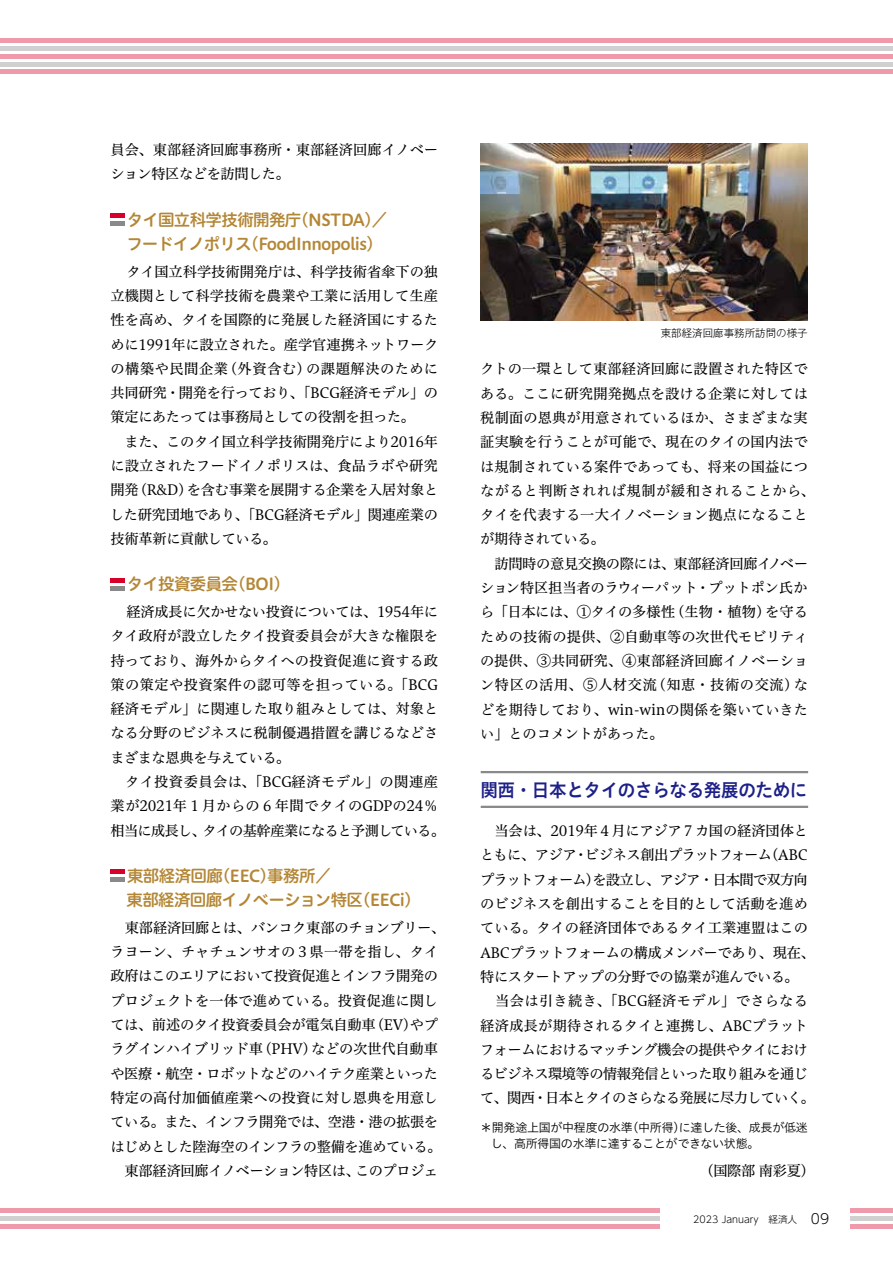
<style>
.page{position:relative;width:893px;height:1263px;background:#fff}
.page>*{position:absolute;margin:0;border:0;box-sizing:border-box;transform-origin:0 0}
.t1{font:18.6px "Hiragino UD Sans Std W6";letter-spacing:-.02em;color:#1d2088;scale:.95 1}
.t2{font:16.5px/24.3px "Hiragino UD Sans R Std W6";letter-spacing:-.045em;color:#b48736}
.t3{font:14.25px/24.3px "Hiragino UD Serif Std W4";letter-spacing:-.01em;color:#000}
.t4{font:12px/16.5px "Hiragino UD Sans Std W3";letter-spacing:-.025em;color:#000}
.t5{font:300 10.5px "Gothic MB101 Pro";color:#000}
.t6{font:300 9.6px "UD Shin Go Pro";color:#000}
.s1{font-size:13.8px}
</style>
<div class="page">
<div style="left:0;top:38px;width:893px;height:5px;background:#ef9aaa"></div>
<div style="left:0;top:46px;width:893px;height:5px;background:#d0d0d0"></div>
<div style="left:0;top:54px;width:893px;height:5px;background:#ef9aaa"></div>
<hr style="left:0;top:62px;width:893px;height:4px;background:#d0d0d0">
<div style="left:0;top:69px;width:893px;height:5px;background:#ef9aaa"></div>
<hr style="left:0;top:1209px;width:660px;height:4px;background:#ef9aaa">
<div style="left:0;top:1216px;width:660px;height:5px;background:#d0d0d0"></div>
<div style="left:0;top:1224px;width:660px;height:5px;background:#ef9aaa"></div>
<hr style="left:850px;top:1209px;width:43px;height:4px;background:#ef9aaa">
<div style="left:850px;top:1216px;width:43px;height:5px;background:#d0d0d0"></div>
<div style="left:850px;top:1224px;width:43px;height:5px;background:#ef9aaa"></div>
<svg style="left:111px;top:213px;width:13px;height:13px"></svg>
<svg style="left:111px;top:578px;width:13px;height:12px"></svg>
<svg style="left:111px;top:870px;width:13px;height:12px"></svg>
<hr style="left:481px;top:771px;width:327px;height:2px;background:#898989">
<hr style="left:481px;top:806px;width:327px;height:2px;background:#898989">
<img style="left:481px;top:144px;width:326px;height:177px">
<p class="t3" style="left:110px;top:137px;width:329px">員会、東部経済回廊事務所・東部経済回廊イノベーション特区などを訪問した。</p>
<p class="t2" style="left:111px;top:207px;width:278px;text-indent:16px">タイ国立科学技術開発庁（NSTDA）／　フードイノポリス(FoodInnopolis)</p>
<p class="t3" style="left:110px;top:259px;width:330px;text-indent:16px">タイ国立科学技術開発庁は、科学技術省傘下の独立機関として科学技術を農業や工業に活用して生産性を高め、タイを国際的に発展した経済国にするために1991年に設立された。産学官連携ネットワークの構築や民間企業（外資含む）の課題解決のために共同研究・開発を行っており、「BCG経済モデル」の策定にあたっては事務局としての役割を担った。<br>　また、このタイ国立科学技術開発庁により2016年に設立されたフードイノポリスは、食品ラボや研究開発（R&amp;D）を含む事業を展開する企業を入居対象とした研究団地であり、「BCG経済モデル」関連産業の技術革新に貢献している。</p>
<p class="t2" style="left:127px;top:571px;width:165px">タイ投資委員会（BOI）</p>
<p class="t3" style="left:110px;top:599px;width:336px;text-indent:16px">経済成長に欠かせない投資については、1954年にタイ政府が設立したタイ投資委員会が大きな権限を持っており、海外からタイへの投資促進に資する政策の策定や投資案件の認可等を担っている。「BCG経済モデル」に関連した取り組みとしては、対象となる分野のビジネスに税制優遇措置を講じるなどさまざまな恩典を与えている。<br>　タイ投資委員会は、「BCG経済モデル」の関連産業が2021年１月からの６年間でタイのGDPの24％相当に成長し、タイの基幹産業になると予測している。</p>
<p class="t2" style="left:111px;top:863px;width:304px;text-indent:17px">東部経済回廊（EEC）事務所／<br>　東部経済回廊イノベーション特区(EECi)</p>
<p class="t3" style="left:110px;top:914px;width:337px">　東部経済回廊とは、バンコク東部のチョンブリー、ラヨーン、チャチュンサオの３県一帯を指し、タイ政府はこのエリアにおいて投資促進とインフラ開発のプロジェクトを一体で進めている。投資促進に関しては、前述のタイ投資委員会が電気自動車（EV)やプラグインハイブリッド車（PHV）などの次世代自動車や医療・航空・ロボットなどのハイテク産業といった特定の高付加価値産業への投資に対し恩典を用意している。また、インフラ開発では、空港・港の拡張をはじめとした陸海空のインフラの整備を進めている。　東部経済回廊イノベーション特区は、このプロジェ</p>
<p class="t5" style="left:661px;top:325px;width:148px">東部経済回廊事務所訪問の様子</p>
<p class="t3" style="left:480px;top:356px;width:337px">クトの一環として東部経済回廊に設置された特区である。ここに研究開発拠点を設ける企業に対しては税制面の恩典が用意されているほか、さまざまな実証実験を行うことが可能で、現在のタイの国内法では規制されている案件であっても、将来の国益につながると判断されれば規制が緩和されることから、タイを代表する一大イノベーション拠点になることが期待されている。<br>　訪問時の意見交換の際には、東部経済回廊イノベーション特区担当者のラウィーパット・プットポン氏から「日本には、①タイの多様性（生物・植物）を守るための技術の提供、②自動車等の次世代モビリティの提供、③共同研究、④東部経済回廊イノベーション特区の活用、⑤人材交流（知恵・技術の交流）などを期待しており、win-winの関係を築いていきたい」とのコメントがあった。</p>
<h1 class="t1" style="left:480px;top:775px;width:346px">関西・日本とタイのさらなる発展のために</h1>
<p class="t3" style="left:480px;top:818px;width:337px">　当会は、2019年４月にアジア７カ国の経済団体とともに、アジア・ビジネス創出プラットフォーム（ABCプラットフォーム）を設立し、アジア・日本間で双方向のビジネスを創出することを目的として活動を進めている。タイの経済団体であるタイ工業連盟はこの<br>ABCプラットフォームの構成メンバーであり、現在、特にスタートアップの分野での協業が進んでいる。　当会は引き続き、「BCG経済モデル」でさらなる経済成長が期待されるタイと連携し、ABCプラットフォームにおけるマッチング機会の提供やタイにおけるビジネス環境等の情報発信といった取り組みを通じて、関西・日本とタイのさらなる発展に尽力していく。</p>
<p class="t4" style="left:480px;top:1118px;width:329px">＊開発途上国が中程度の水準（中所得）に達した後、成長が低迷　し、高所得国の水準に達することができない状態。</p>
<p class="t3" style="left:707px;top:1157px;width:103px">(国際部 南彩夏)</p>
<p class="t6" style="left:693px;top:1211px;width:137px">2023 January　経済人<span class="s1">　09</span></p>
</div>
